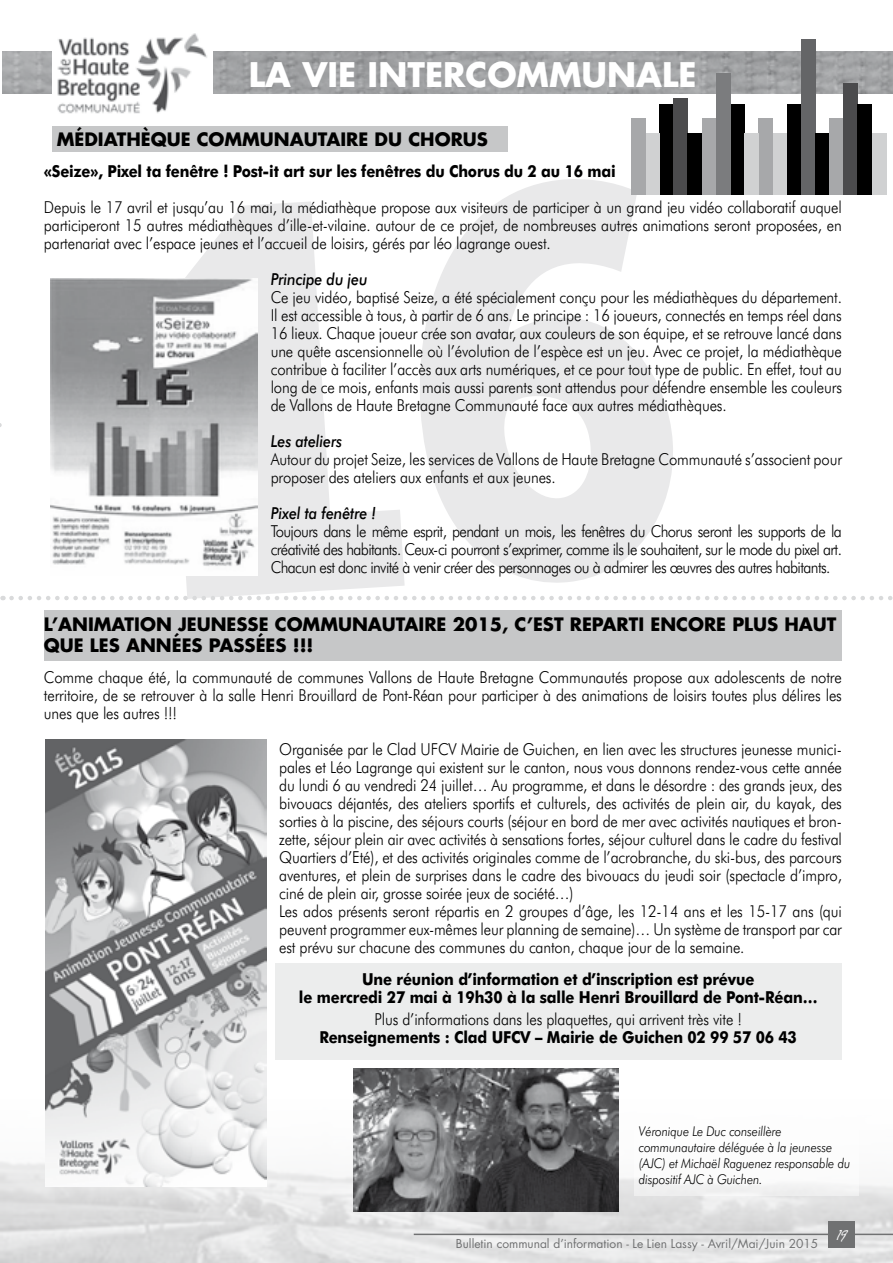
<style>
.page{position:relative;width:893px;height:1263px;background:#fff}
.page>*{position:absolute;margin:0;border:0;box-sizing:border-box;transform-origin:0 0}
.t1{font:700 33px "Futura";color:#fff}
.t2{font:700 18px "Futura";color:#000}
.t3{font:300 16.5px/18px "Futura BT";letter-spacing:-.01em;color:#000;text-align:justify;scale:.9 1}
.t4{font:700 16.5px/18px "Futura BT";letter-spacing:-.01em;color:#000;text-align:center;scale:.9 1}
.t5{font:italic 500 16.5px "Futura BT";letter-spacing:-.01em;color:#000;scale:.9 1}
.t6{font:italic 300 13.5px/16.2px "Futura BT";letter-spacing:-.01em;color:#000;scale:.9 1}
.t7{font:12px "Futura";color:#707172}
.t8{font:12px "Hans Hand";color:#fff}
</style>
<div class="page">
<img style="left:0;top:1095px;width:893px;height:168px">
<hr style="left:414px;top:1233px;width:479px;height:2px;background:#707172">
<div style="left:828px;top:1221px;width:27px;height:27px;background:#707172"></div>
<div style="left:44px;top:610px;width:797px;height:51px;background:#c6c7c8"></div>
<img style="left:2px;top:51px;width:891px;height:43px">
<div style="left:53px;top:126px;width:455px;height:26px;background:#c6c7c8"></div>
<img style="left:53px;top:33px;width:160px;height:81px">
<img style="left:50px;top:279px;width:104px;height:286px">
<div style="left:275px;top:963px;width:566px;height:97px;background:#eceded"></div>
<img style="left:46px;top:739px;width:220px;height:448px">
<img style="left:353px;top:1068px;width:265px;height:144px">
<div style="left:635px;top:1113px;width:224px;height:83px;background:#fff"></div>
<div style="left:787px;top:104px;width:14px;height:91px;background:#000"></div>
<div style="left:801px;top:39px;width:14px;height:156px;background:#646567"></div>
<div style="left:815px;top:133px;width:14px;height:62px;background:#000"></div>
<div style="left:773px;top:133px;width:14px;height:62px;background:#d0d1d2"></div>
<div style="left:759px;top:118px;width:14px;height:77px;background:#a7a8aa"></div>
<div style="left:829px;top:118px;width:15px;height:77px;background:#a7a8aa"></div>
<div style="left:844px;top:83px;width:14px;height:112px;background:#4b4b4d"></div>
<div style="left:659px;top:104px;width:15px;height:91px;background:#000"></div>
<div style="left:674px;top:98px;width:14px;height:97px;background:#4b4b4d"></div>
<div style="left:688px;top:133px;width:14px;height:62px;background:#000"></div>
<div style="left:645px;top:133px;width:14px;height:62px;background:#d0d1d2"></div>
<div style="left:631px;top:118px;width:14px;height:77px;background:#a7a8aa"></div>
<div style="left:730px;top:104px;width:14px;height:91px;background:#000"></div>
<div style="left:744px;top:133px;width:15px;height:62px;background:#d0d1d2"></div>
<div style="left:702px;top:118px;width:14px;height:77px;background:#a7a8aa"></div>
<div style="left:716px;top:73px;width:14px;height:122px;background:#7b7c7e"></div>
<svg style="left:12px;top:596px;width:881px;height:4px"></svg>
<div style="left:858px;top:104px;width:14px;height:91px;background:#000"></div>
<div style="left:872px;top:133px;width:14px;height:62px;background:#d0d1d2"></div>
<svg style="left:154px;top:174px;width:527px;height:425px"></svg>
<h1 class="t1" style="left:249px;top:52px;width:445px">LA VIE INTERCOMMUNALE</h1>
<p class="t2" style="left:57px;top:127px;width:185px">MÉDIATHÈQUE COMMU</p>
<p class="t2" style="left:274px;top:127px;width:30px">NAUTA</p>
<p class="t2" style="left:340px;top:127px;width:148px">IRE DU CHORUS</p>
<p class="t4" style="left:44px;top:162px;width:637px">«Seize», Pixel ta fenêtre ! Post-it art sur les fenêtres du Chorus du 2 au 16 mai</p>
<p class="t3" style="left:44px;top:198px;width:888px">Depuis le 17 avril et jusqu’au 16 mai, la médiathèque propose aux visiteurs de participer à un grand jeu vidéo collaboratif auquel participeront 15 autres médiathèques d’ille-et-vilaine. autour de ce projet, de nombreuses autres animations seront proposées, en partenariat avec l’espace jeunes et l’accueil de loisirs, gérés par léo lagrange ouest.</p>
<p class="t5" style="left:271px;top:269px;width:109px">Principe du jeu</p>
<p class="t3" style="left:271px;top:288px;width:636px">Ce jeu vidéo, baptisé Seize, a été spécialement conçu pour les médiathèques du département.<br>Il est accessible à tous, à partir de 6 ans. Le principe : 16 joueurs, connectés en temps réel dans 16 lieux. Chaque joueur crée son avatar, aux couleurs de son équipe, et se retrouve lancé dans une quête ascensionnelle où l’évolution de l’espèce est un jeu. Avec ce projet, la médiathèque contribue à faciliter l’accès aux arts numériques, et ce pour tout type de public. En effet, tout au long de ce mois, enfants mais aussi parents sont attendus pour défendre ensemble les couleurs de Vallons de Haute Bretagne Communauté face aux autres médiathèques.</p>
<p class="t5" style="left:271px;top:431px;width:81px">Les ateliers</p>
<p class="t3" style="left:271px;top:450px;width:636px">Autour du projet Seize, les services de Vallons de Haute Bretagne Communauté s’associent pour proposer des ateliers aux enfants et aux jeunes.</p>
<p class="t5" style="left:271px;top:503px;width:119px">Pixel ta fenêtre !</p>
<p class="t3" style="left:271px;top:522px;width:636px">Toujours dans le même esprit, pendant un mois, les fenêtres du Chorus seront les supports de la créativité des habitants. Ceux-ci pourront s’exprimer, comme ils le souhaitent, sur le mode du pixel art.<br>Chacun est donc invité à venir créer des personnages ou à admirer les œuvres des autres habitants.</p>
<p class="t2" style="left:44px;top:611px;width:65px">L’ANIMAT</p>
<p class="t2" style="left:134px;top:611px;width:186px">ION JEUNESSE COMMU</p>
<p class="t2" style="left:352px;top:611px;width:30px">NAUTA</p>
<p class="t2" style="left:419px;top:611px;width:197px">IRE 2015, C’EST REPART</p>
<p class="t2" style="left:638px;top:611px;width:174px">I ENCORE PLUS HAUT</p>
<p class="t2" style="left:44px;top:633px;width:271px">QU E LES ANNÉES PASSÉES !!!</p>
<p class="t3" style="left:44px;top:668px;width:888px">Comme chaque été, la communauté de communes Vallons de Haute Bretagne Communautés propose aux adolescents de notre territoire, de se retrouver à la salle Henri Brouillard de Pont-Réan pour participer à des animations de loisirs toutes plus délires les unes que les autres !!!</p>
<p class="t3" style="left:279px;top:740px;width:627px;text-align:left">Organisée par le Clad UFCV Mairie de Guichen, en lien avec les structures jeunesse munici&shy;pales et Léo Lagrange qui existent sur le canton, nous vous donnons rendez-vous cette année du lundi 6 au vendredi 24 juillet… Au programme, et dans le désordre : des grands jeux, des bivouacs déjantés, des ateliers sportifs et culturels, des activités de plein air, du kayak, des sorties à la piscine, des séjours courts (séjour en bord de mer avec activités nautiques et bron&shy;zette, séjour plein air avec activités à sensations fortes, séjour culturel dans le cadre du festival Quartiers d’Eté), et des activités originales comme de l’acrobranche, du ski-bus, des parcours aventures, et plein de surprises dans le cadre des bivouacs du jeudi soir (spectacle d’impro, ciné de plein air, grosse soirée jeux de société…)<br>Les ados présents seront répartis en 2 groupes d’âge, les 12-14 ans et les 15-17 ans (qui peuvent programmer eux-mêmes leur planning de semaine)… Un système de transport par car est prévu sur chacune des communes du canton, chaque jour de la semaine.</p>
<p class="t4" style="left:299px;top:970px;width:578px">Une réunion d’information et d’inscription est prévue<br>le mercredi 27 mai à 19h30 à la salle Henri Brouillard de Pont-Réan…</p>
<p class="t3" style="left:374px;top:1010px;width:410px">Plus d’informations dans les plaquettes, qui arrivent très vite !</p>
<p class="t4" style="left:320px;top:1028px;width:532px">Renseignements : Clad UFCV – Mairie de Guichen 02 99 57 06 43</p>
<p class="t6" style="left:639px;top:1123px;width:236px">Véronique Le Duc conseillère communautaire déléguée à la jeunesse (AJC) et Michaël Raguenez responsable du dispositif AJC à Guichen.</p>
<p class="t7" style="left:456px;top:1235px;width:364px">Bulletin communal d’information - Le Lien Lassy - Avril/Mai/Juin 2015</p>
<p class="t8" style="left:836px;top:1229px;width:12px">19</p>
</div>
